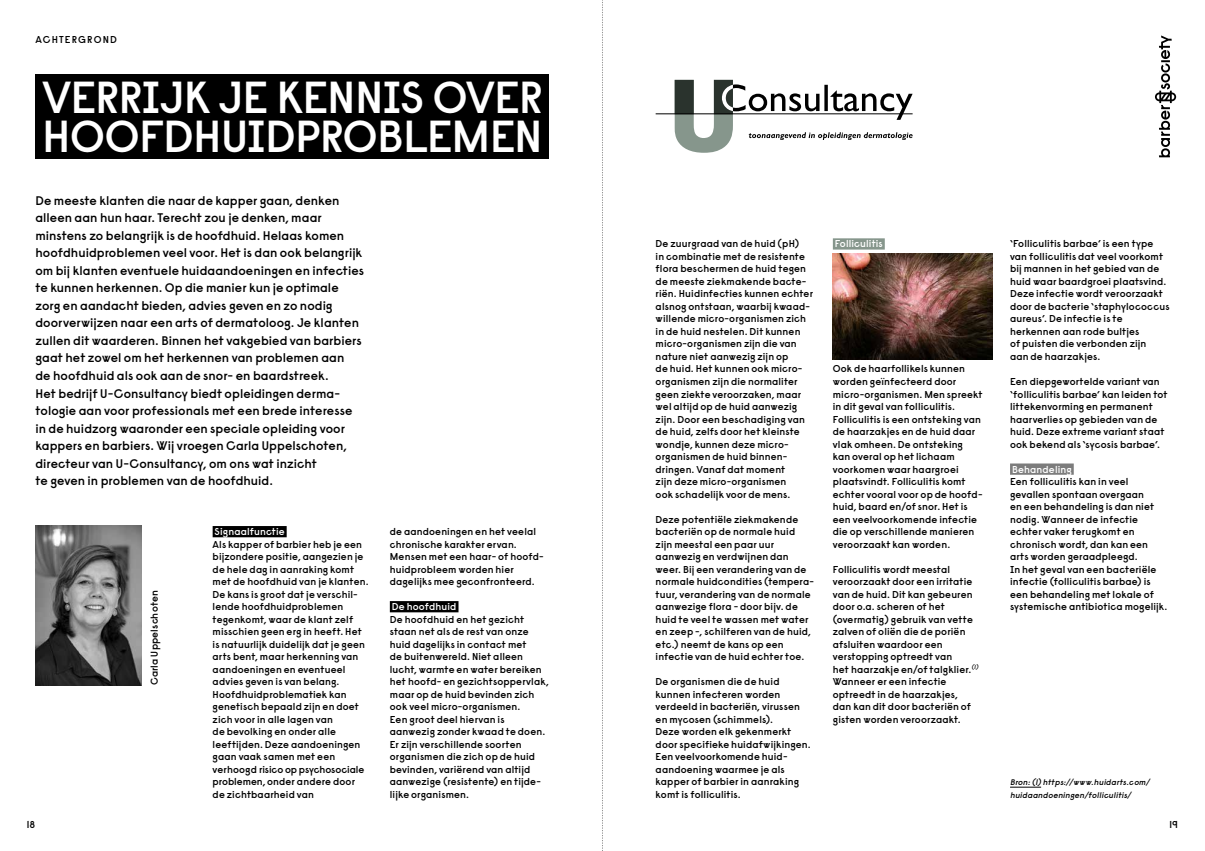
<style>
.page{position:relative;width:1205px;height:851px;background:#fff}
.page>*{position:absolute;margin:0;border:0;box-sizing:border-box;transform-origin:0 0}
.t1{font:600 44.75px/39.4px "Raisonne";letter-spacing:-.02em;color:#fff}
.t2{font:600 12.5px/17.5px "Raisonne";letter-spacing:.005em;color:#000}
.t3{font:600 10px/12.5px "Raisonne";letter-spacing:.01em;color:#000}
.t4{font:600 10px "Raisonne";letter-spacing:.01em;color:#fff}
.t5{font:600 10px "Raisonne";letter-spacing:.115em;color:#000}
.t6{font:italic 600 8.12px/12.5px "Raisonne";color:#000}
</style>
<div class="page">
<div style="left:213px;top:526px;width:74px;height:11px;background:#000"></div>
<div style="left:390px;top:601px;width:68px;height:11px;background:#000"></div>
<div style="left:833px;top:238px;width:52px;height:11px;background:#86968c"></div>
<img style="left:833px;top:253px;width:159px;height:107px">
<div style="left:1010px;top:463px;width:64px;height:11px;background:#7c7c7c"></div>
<div style="left:35px;top:74px;width:514px;height:45px;background:#000"></div>
<div style="left:35px;top:113px;width:514px;height:45px;background:#000"></div>
<svg style="left:1155px;top:35px;width:21px;height:122px"></svg>
<hr style="left:1010px;top:786px;width:31px;height:1px;background:#000">
<img style="left:35px;top:526px;width:107px;height:159px">
<hr style="left:656px;top:113px;width:256px;height:1px;background:#000">
<svg style="left:675px;top:80px;width:237px;height:73px"></svg>
<svg style="left:602px;top:0;width:1px;height:849px"></svg>
<p class="t5" style="left:35px;top:33px;width:83px">ACHTERGROND</p>
<h1 class="t1" style="left:42px;top:76px;width:502px">VERRIJK JE KENNIS OVER<br>HOOFDHUIDPROBLEMEN</h1>
<p class="t2" style="left:35px;top:191px;width:330px">De meeste klanten die naar de kapper gaan, denken alleen aan hun haar. Terecht zou je denken, maar minstens zo belangrijk is de hoofdhuid. Helaas komen hoofdhuidproblemen veel voor. Het is dan ook belangrijk om bij klanten eventuele huidaandoeningen en infecties te kunnen herkennen. Op die manier kun je optimale zorg en aandacht bieden, advies geven en zo nodig doorverwijzen naar een arts of dermatoloog. Je klanten zullen dit waarderen. Binnen het vakgebied van barbiers gaat het zowel om het herkennen van problemen aan<br>de hoofdhuid als ook aan de snor- en baardstreek.<br>Het bedrijf U-Consultancy biedt opleidingen derma&shy;tologie aan voor professionals met een brede interesse in de huidzorg waaronder een speciale opleiding voor kappers en barbiers. Wij vroegen Carla Uppelschoten, directeur van U-Consultancy, om ons wat inzicht<br>te geven in problemen van de hoofdhuid.</p>
<p class="t3" style="left:148px;top:685px;width:97px;rotate:-90deg">Carla Uppelschoten</p>
<p class="t4" style="left:215px;top:525px;width:72px">Signaalfunctie</p>
<p class="t3" style="left:213px;top:537px;width:158px">Als kapper of barbier heb je een bijzondere positie, aangezien je de hele dag in aanraking komt met de hoofdhuid van je klanten.<br>De kans is groot dat je verschil&shy;lende hoofdhuidproblemen tegenkomt, waar de klant zelf misschien geen erg in heeft. Het is natuurlijk duidelijk dat je geen arts bent, maar herkenning van aandoeningen en eventueel advies geven is van belang.<br>Hoofdhuidproblematiek kan genetisch bepaald zijn en doet zich voor in alle lagen van<br>de bevolking en onder alle leeftijden. Deze aandoeningen gaan vaak samen met een verhoogd risico op psychosociale problemen, onder andere door de zichtbaarheid van</p>
<p class="t3" style="left:390px;top:525px;width:156px">de aandoeningen en het veelal chronische karakter ervan.<br>Mensen met een haar- of hoofd&shy;huidprobleem worden hier dagelijks mee geconfronteerd.</p>
<p class="t4" style="left:392px;top:600px;width:66px">De hoofdhuid</p>
<p class="t3" style="left:390px;top:612px;width:160px">De hoofdhuid en het gezicht staan net als de rest van onze huid dagelijks in contact met<br>de buitenwereld. Niet alleen lucht, warmte en water bereiken het hoofd- en gezichtsoppervlak, maar op de huid bevinden zich ook veel micro-organismen.<br>Een groot deel hiervan is aanwezig zonder kwaad te doen.<br>Er zijn verschillende soorten organismen die zich op de huid bevinden, variërend van altijd aanwezige (resistente) en tijde&shy;lijke organismen.</p>
<p class="t3" style="left:656px;top:237px;width:159px">De zuurgraad van de huid (pH)<br>in combinatie met de resistente flora beschermen de huid tegen de meeste ziekmakende bacte&shy;riën. Huidinfecties kunnen echter alsnog ontstaan, waarbij kwaad&shy;willende micro-organismen zich in de huid nestelen. Dit kunnen micro-organismen zijn die van nature niet aanwezig zijn op<br>de huid. Het kunnen ook micro&shy;organismen zijn die normaliter geen ziekte veroorzaken, maar wel altijd op de huid aanwezig zijn. Door een beschadiging van de huid, zelfs door het kleinste wondje, kunnen deze micro&shy;organismen de huid binnen&shy;dringen. Vanaf dat moment<br>zijn deze micro-organismen<br>ook schadelijk voor de mens.</p>
<p class="t3" style="left:656px;top:512px;width:160px">Deze potentiële ziekmakende bacteriën op de normale huid zijn meestal een paar uur aanwezig en verdwijnen dan weer. Bij een verandering van de normale huidcondities (tempera&shy;tuur, verandering van de normale aanwezige flora - door bijv. de huid te veel te wassen met water en zeep -, schilferen van de huid, etc.) neemt de kans op een infectie van de huid echter toe.</p>
<p class="t3" style="left:656px;top:675px;width:157px">De organismen die de huid kunnen infecteren worden verdeeld in bacteriën, virussen en mycosen (schimmels).<br>Deze worden elk gekenmerkt door specifieke huidafwijkingen.<br>Een veelvoorkomende huid&shy;aandoening waarmee je als kapper of barbier in aanraking komt is folliculitis.</p>
<p class="t4" style="left:835px;top:237px;width:49px">Folliculitis</p>
<p class="t3" style="left:833px;top:362px;width:151px">Ook de haarfollikels kunnen worden geïnfecteerd door micro-organismen. Men spreekt in dit geval van folliculitis.<br>Folliculitis is een ontsteking van de haarzakjes en de huid daar vlak omheen. De ontsteking kan overal op het lichaam voorkomen waar haargroei plaatsvindt. Folliculitis komt echter vooral voor op de hoofd&shy;huid, baard en/of snor. Het is een veelvoorkomende infectie die op verschillende manieren veroorzaakt kan worden.</p>
<p class="t3" style="left:833px;top:562px;width:148px">Folliculitis wordt meestal veroorzaakt door een irritatie van de huid. Dit kan gebeuren door o.a. scheren of het (overmatig) gebruik van vette zalven of oliën die de poriën afsluiten waardoor een verstopping optreedt van<br>het haarzakje en/of talgklier.<sup>(1)<br></sup>Wanneer er een infectie optreedt in de haarzakjes,<br>dan kan dit door bacteriën of gisten worden veroorzaakt.</p>
<p class="t3" style="left:1010px;top:237px;width:161px">‘Folliculitis barbae’ is een type van folliculitis dat veel voorkomt bij mannen in het gebied van de huid waar baardgroei plaatsvind.<br>Deze infectie wordt veroorzaakt door de bacterie ‘staphylococcus aureus’. De infectie is te herkennen aan rode bultjes<br>of puisten die verbonden zijn<br>aan de haarzakjes.</p>
<p class="t3" style="left:1010px;top:375px;width:159px">Een diepgewortelde variant van ‘folliculitis barbae’ kan leiden tot littekenvorming en permanent haarverlies op gebieden van de huid. Deze extreme variant staat ook bekend als ‘sycosis barbae’.</p>
<p class="t4" style="left:1012px;top:462px;width:61px">Behandeling</p>
<p class="t3" style="left:1010px;top:475px;width:159px">Een folliculitis kan in veel gevallen spontaan overgaan<br>en een behandeling is dan niet nodig. Wanneer de infectie echter vaker terugkomt en chronisch wordt, dan kan een arts worden geraadpleegd.<br>In het geval van een bacteriële infectie (folliculitis barbae) is een behandeling met lokale of systemische antibiotica mogelijk.</p>
<p class="t6" style="left:1010px;top:776px;width:143px">Bron:(1) https://www.huidarts.com/ huidaandoeningen/folliculitis/</p>
<p class="t3" style="left:27px;top:817px;width:10px">18</p>
<p class="t3" style="left:1169px;top:817px;width:10px">19</p>
</div>
